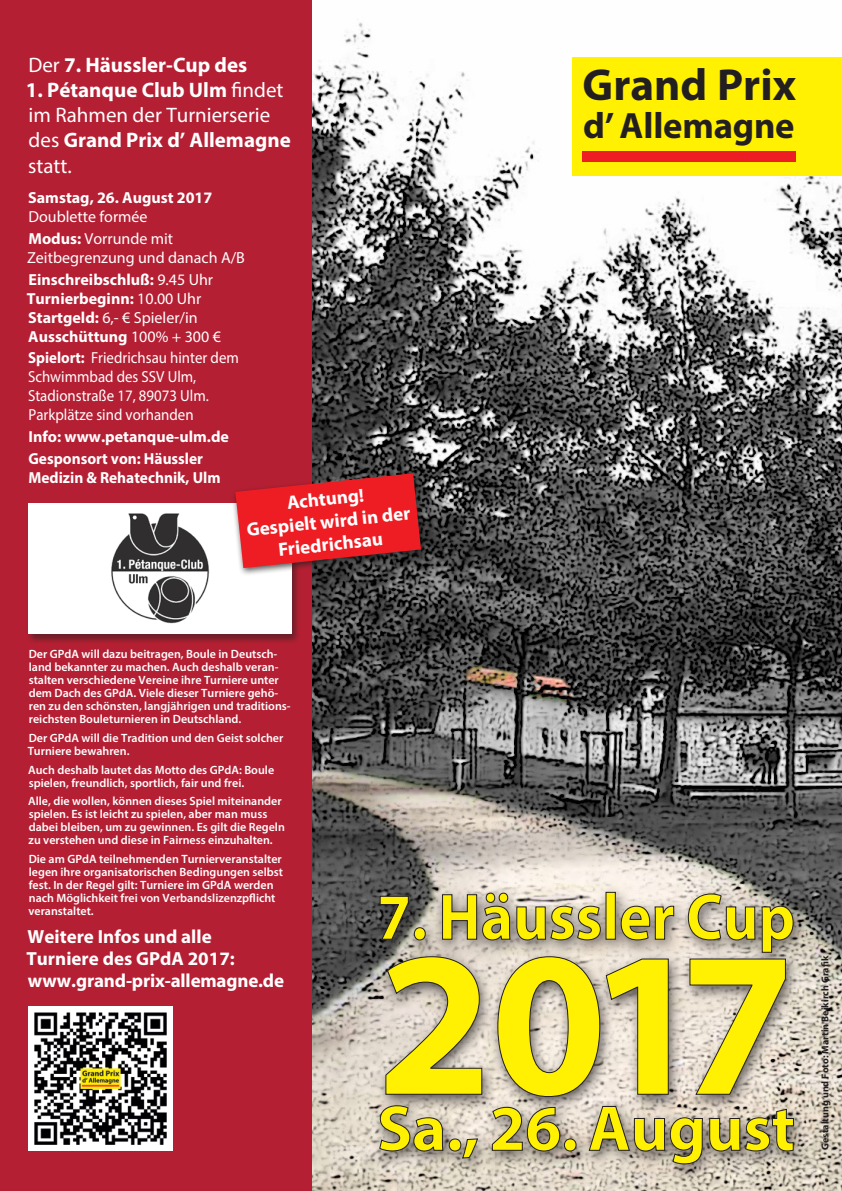
<style>
.page{position:relative;width:842px;height:1191px;background:#fff}
.page>*{position:absolute;margin:0;border:0;box-sizing:border-box;transform-origin:0 0}
.t1{font:700 208px "Myriad Pro";color:#fff101}
.t2{font:700 66px "Myriad Pro";color:#fff101;scale:.93 1}
.t3{font:700 65px "Myriad Pro";letter-spacing:-.005em;color:#fff101}
.t4{font:700 45px "Myriad Pro";color:#231f20}
.t5{font:700 36.7px "Myriad Pro";letter-spacing:-.005em;color:#231f20}
.Copy{font:21px/25px "Myriad Pro";color:#fff}
.Copy-2{font:700 21px "Myriad Pro";color:#fff}
.Copy-3{font:700 19px/22.8px "Myriad Pro";color:#fff}
.Copy-4{font:700 16px/19px "Myriad Pro";color:#fff}
.Copy-5{font:16px/19px "Myriad Pro";color:#fff;scale:.93 1}
.Copy-6{font:700 16px/19px "Myriad Pro";color:#fff;scale:.96 1}
.Copy-7{font:16px/19px "Myriad Pro";color:#fff}
.Copy-8{font:600 12px/13px "Myriad Pro";color:#fff}
.t6{font:700 10px "Myriad Pro";color:#231f20}
.s1{font-weight:400}
.s2{font-weight:700}
</style>
<div class="page">
<img style="left:312px;top:22px;width:530px;height:1169px">
<div style="left:0;top:0;width:312px;height:1191px;background:#b51f33"></div>
<img style="left:28px;top:1006px;width:145px;height:144px">
<div style="left:572px;top:57px;width:270px;height:118px;background:#fff101"></div>
<div style="left:582px;top:151px;width:213px;height:11px;background:#ee1d23"></div>
<div style="left:371px;top:885px;width:437px;height:296px;background:#231f20;opacity:.75"></div>
<svg style="left:380px;top:896px;width:29px;height:43px"></svg>
<div style="left:414px;top:927px;width:11px;height:13px;border:1px solid #231f20;border-radius:50%"></div>
<svg style="left:442px;top:893px;width:68px;height:47px;background:#938c86"></svg>
<svg style="left:517px;top:906px;width:84px;height:34px;background:#968f88"></svg>
<svg style="left:621px;top:906px;width:53px;height:34px;background:#938b85"></svg>
<svg style="left:688px;top:893px;width:67px;height:47px;background:#a59e97"></svg>
<svg style="left:762px;top:906px;width:31px;height:46px"></svg>
<svg style="left:385px;top:956px;width:97px;height:138px;background:#948d87"></svg>
<svg style="left:498px;top:956px;width:102px;height:140px;background:#8e8781"></svg>
<svg style="left:606px;top:958px;width:62px;height:136px;background:#9d968f"></svg>
<svg style="left:690px;top:958px;width:96px;height:136px;background:#9f9891"></svg>
<svg style="left:379px;top:1105px;width:64px;height:46px;background:#989088"></svg>
<div style="left:449px;top:1138px;width:12px;height:13px;border:1px solid #231f20;border-radius:50%"></div>
<svg style="left:462px;top:1138px;width:16px;height:20px"></svg>
<svg style="left:492px;top:1107px;width:68px;height:44px;background:#948c85"></svg>
<div style="left:564px;top:1138px;width:12px;height:13px;border:1px solid #231f20;border-radius:50%"></div>
<svg style="left:589px;top:1106px;width:114px;height:58px;background:#9e968c"></svg>
<svg style="left:709px;top:1109px;width:85px;height:42px;background:#928a81"></svg>
<div style="left:26px;top:502px;width:275px;height:142px;background:#231f20;opacity:.51"></div>
<div style="left:28px;top:502px;width:264px;height:131px;background:#fff"></div>
<img style="left:111px;top:513px;width:99px;height:111px">
<div style="left:231px;top:470px;width:197px;height:106px;background:#231f20;opacity:.75"></div>
<svg style="left:235px;top:473px;width:186px;height:95px;background:#d1242a"></svg>
<p class="Copy-2" style="left:28px;top:52px;width:220px"><span class="s1">Der</span> 7. Häussler-Cup des</p>
<p class="Copy" style="left:26px;top:78px;width:266px"><span class="s2">1. Pétanque Club Ulm</span> findet im Rahmen der Turnierserie des <span class="s2">Grand Prix d’ Allemagne </span>statt.</p>
<p class="Copy-4" style="left:28px;top:187px;width:186px">Samstag, 26. August 2017<br><span class="s1">Doublette formée</span></p>
<p class="Copy-7" style="left:27px;top:228px;width:219px"><span class="s2">Modus:</span> Vorrunde mit<br>Zeitbegrenzung und danach A/B</p>
<p class="Copy-4" style="left:27px;top:269px;width:196px">Einschreibschluß: <span class="s1">9.45 Uhr<br></span>Turnierbeginn: <span class="s1">10.00 Uhr<br></span>Startgeld: <span class="s1">6,- € Spieler/in<br></span>Ausschüttung <span class="s1">100% + 300 €</span></p>
<p class="Copy-5" style="left:28px;top:348px;width:228px"><span class="s2">Spielort:</span> Friedrichsau hinter dem<br>Schwimmbad des SSV Ulm,<br>Stadionstraße 17, 89073 Ulm.<br>Parkplätze sind vorhanden</p>
<p class="Copy-4" style="left:29px;top:427px;width:202px">Info: www.petanque-ulm.de</p>
<p class="Copy-6" style="left:28px;top:449px;width:202px">Gesponsort von: Häussler<br>Medizin &amp; Rehatechnik, Ulm</p>
<p class="Copy-3" style="left:243px;top:495px;width:166px;text-align:center;rotate:-6deg">Achtung!<br>Gespielt wird in der<br>Friedrichsau</p>
<p class="t4" style="left:583px;top:56px;width:215px">Grand Prix</p>
<p class="t5" style="left:583px;top:101px;width:213px">d’ Allemagne</p>
<p class="Copy-8" style="left:29px;top:647px;width:263px">Der GPdA will dazu beitragen, Boule in Deutsch&shy;land bekannter zu machen. Auch deshalb veran&shy;stalten verschiedene Vereine ihre Turniere unter dem Dach des GPdA. Viele dieser Turniere gehö&shy;ren zu den schönsten, langjährigen und traditions&shy;reichsten Bouleturnieren in Deutschland.</p>
<p class="Copy-8" style="left:28px;top:731px;width:257px">Der GPdA will die Tradition und den Geist solcher<br>Turniere bewahren.</p>
<p class="Copy-8" style="left:28px;top:763px;width:247px">Auch deshalb lautet das Motto des GPdA: Boule spielen, freundlich, sportlich, fair und frei.</p>
<p class="Copy-8" style="left:28px;top:794px;width:258px">Alle, die wollen, können dieses Spiel miteinander spielen. Es ist leicht zu spielen, aber man muss dabei bleiben, um zu gewinnen. Es gilt die Regeln zu verstehen und diese in Fairness einzuhalten.</p>
<p class="Copy-8" style="left:28px;top:852px;width:256px">Die am GPdA teilnehmenden Turnierveranstalter legen ihre organisatorischen Bedingungen selbst fest. In der Regel gilt: Turniere im GPdA werden nach Möglichkeit frei von Verbandslizenzpflicht veranstaltet.</p>
<p class="Copy-3" style="left:26px;top:924px;width:210px;line-height:22px">Weitere Infos und alle<br>Turniere des GPdA 2017:</p>
<p class="Copy-3" style="left:28px;top:968px;width:258px">www.grand-prix-allemagne.de</p>
<p class="t2" style="left:377px;top:874px;width:451px">7. Häussler Cup</p>
<p class="t1" style="left:377px;top:888px;width:420px">2017</p>
<p class="t3" style="left:377px;top:1086px;width:419px">Sa., 26. August</p>
<p class="t6" style="left:819px;top:1149px;width:195px;rotate:-90deg">Gestaltung und Foto: Martin Beikirch Grafik</p>
</div>
